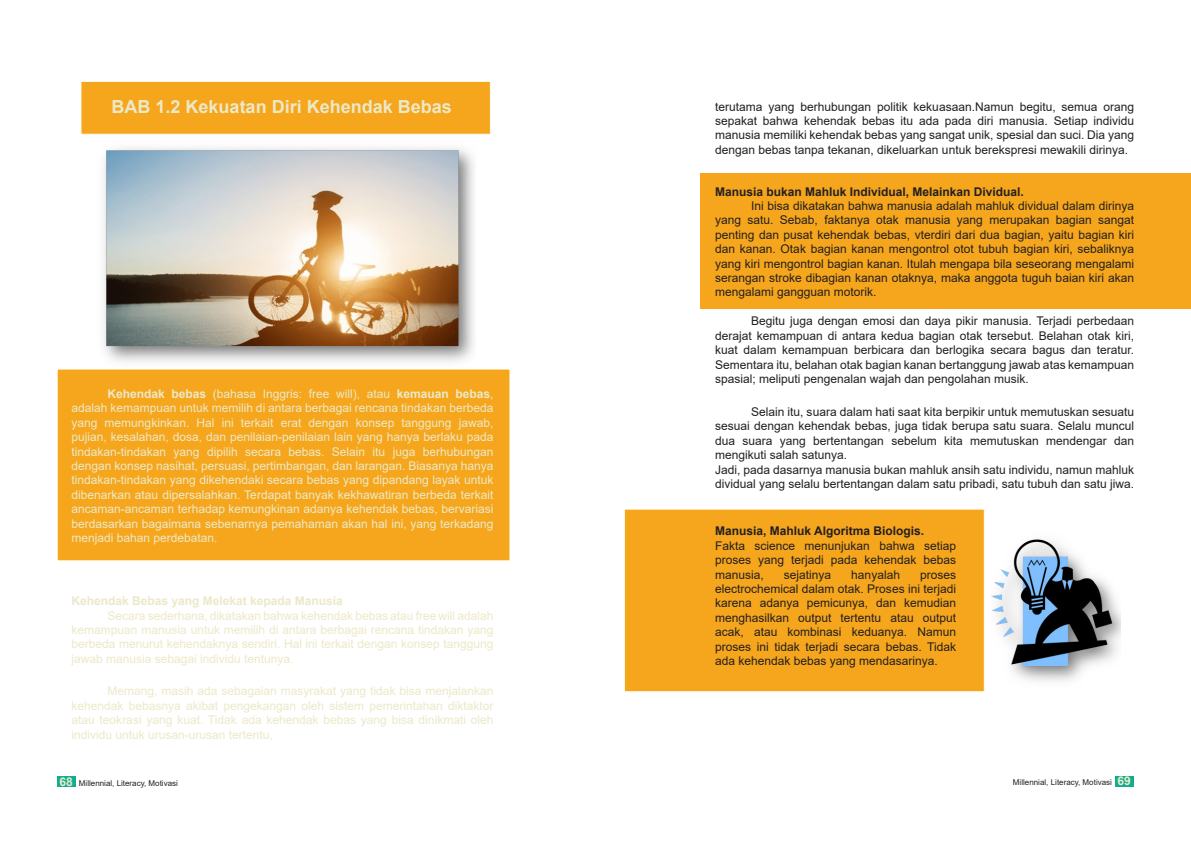
<style>
.page{position:relative;width:1191px;height:842px;background:#fff}
.page>*{position:absolute;margin:0;border:0;box-sizing:border-box;transform-origin:0 0}
.t1{font:700 18px "Arial";color:#ece9c8}
.t2{font:12px/14.4px "Arial";color:#231f20;text-align:justify}
.t3{font:12px/14.4px "Arial";color:#ece9c8;text-align:justify}
.t4{font:700 12px "Arial";color:#231f20}
.t5{font:700 12px "Arial";color:#ece9c8}
.t6{font:8px "Arial";color:#231f20}
.s1{font-weight:700}
.s2{font-weight:700;font-size:12px;color:#edeac8}
</style>
<div class="page">
<div style="left:1115px;top:776px;width:19px;height:10px;background:#12ac90"></div>
<div style="left:57px;top:777px;width:18px;height:10px;background:#12ac90"></div>
<img style="left:103px;top:148px;width:371px;height:214px">
<div style="left:80px;top:81px;width:411px;height:54px;background:#f6a61c;border:1px solid #fffef2"></div>
<div style="left:57px;top:369px;width:453px;height:192px;background:#f6a61c;border:1px solid #fffef2"></div>
<img style="left:984px;top:527px;width:136px;height:165px">
<div style="left:624px;top:509px;width:360px;height:183px;background:#f6a61c;border:1px solid #fffef2"></div>
<div style="left:701px;top:173px;width:490px;height:136px;background:#f6a61c"></div>
<p class="t1" style="left:112px;top:94px;width:342px">BAB 1.2 Kekuatan Diri Kehendak Bebas</p>
<p class="t3" style="left:71px;top:387px;width:423px;text-indent:36px"><span class="s1">Kehendak bebas</span> (bahasa Inggris: free will), atau <span class="s1">kemauan bebas</span>, adalah kemampuan untuk memilih di antara berbagai rencana tindakan berbeda yang memungkinkan. Hal ini terkait erat dengan konsep tanggung jawab, pujian, kesalahan, dosa, dan penilaian-penilaian lain yang hanya berlaku pada tindakan-tindakan yang dipilih secara bebas. Selain itu juga berhubungan dengan konsep nasihat, persuasi, pertimbangan, dan larangan. Biasanya hanya tindakan-tindakan yang dikehendaki secara bebas yang dipandang layak untuk dibenarkan atau dipersalahkan. Terdapat banyak kekhawatiran berbeda terkait ancaman-ancaman terhadap kemungkinan adanya kehendak bebas, bervariasi berdasarkan bagaimana sebenarnya pemahaman akan hal ini, yang terkadang menjadi bahan perdebatan.</p>
<p class="t5" style="left:71px;top:592px;width:273px">Kehendak Bebas yang Melekat kepada Manusia</p>
<p class="t3" style="left:71px;top:608px;width:423px;text-indent:36px">Secara sederhana, dikatakan bahwa kehendak bebas atau free will adalah kemampuan manusia untuk memilih di antara berbagai rencana tindakan yang berbeda menurut kehendaknya sendiri. Hal ini terkait dengan konsep tanggung jawab manusia sebagai individu tentunya.</p>
<p class="t3" style="left:71px;top:684px;width:423px;text-indent:36px">Memang, masih ada sebagaian masyrakat yang tidak bisa menjalankan kehendak bebasnya akibat pengekangan oleh sistem pemerintahan diktaktor atau teokrasi yang kuat. Tidak ada kehendak bebas yang bisa dinikmati oleh individu untuk urusan-urusan tertentu,</p>
<p class="t2" style="left:715px;top:99px;width:421px">terutama yang berhubungan politik kekuasaan.Namun begitu, semua orang sepakat bahwa kehendak bebas itu ada pada diri manusia. Setiap individu manusia memiliki kehendak bebas yang sangat unik, spesial dan suci. Dia yang dengan bebas tanpa tekanan, dikeluarkan untuk berekspresi mewakili dirinya.</p>
<p class="t4" style="left:715px;top:183px;width:310px">Manusia bukan Mahluk Individual, Melainkan Dividual.</p>
<p class="t2" style="left:715px;top:198px;width:421px;text-indent:36px">Ini bisa dikatakan bahwa manusia adalah mahluk dividual dalam dirinya yang satu. Sebab, faktanya otak manusia yang merupakan bagian sangat penting dan pusat kehendak bebas, vterdiri dari dua bagian, yaitu bagian kiri dan kanan. Otak bagian kanan mengontrol otot tubuh bagian kiri, sebaliknya yang kiri mengontrol bagian kanan. Itulah mengapa bila seseorang mengalami serangan stroke dibagian kanan otaknya, maka anggota tuguh baian kiri akan mengalami gangguan motorik.</p>
<p class="t2" style="left:715px;top:314px;width:421px;text-indent:36px">Begitu juga dengan emosi dan daya pikir manusia. Terjadi perbedaan derajat kemampuan di antara kedua bagian otak tersebut. Belahan otak kiri, kuat dalam kemampuan berbicara dan berlogika secara bagus dan teratur.<br>Sementara itu, belahan otak bagian kanan bertanggung jawab atas kemampuan spasial; meliputi pengenalan wajah dan pengolahan musik.</p>
<p class="t2" style="left:715px;top:404px;width:421px;text-indent:36px">Selain itu, suara dalam hati saat kita berpikir untuk memutuskan sesuatu sesuai dengan kehendak bebas, juga tidak berupa satu suara. Selalu muncul dua suara yang bertentangan sebelum kita memutuskan mendengar dan mengikuti salah satunya.</p>
<p class="t2" style="left:715px;top:462px;width:421px">Jadi, pada dasarnya manusia bukan mahluk ansih satu individu, namun mahluk dividual yang selalu bertentangan dalam satu pribadi, satu tubuh dan satu jiwa.</p>
<p class="t4" style="left:715px;top:523px;width:210px">Manusia, Mahluk Algoritma Biologis.</p>
<p class="t2" style="left:715px;top:538px;width:242px">Fakta science menunjukan bahwa setiap proses yang terjadi pada kehendak bebas manusia,</p>
<p class="t2" style="left:784px;top:567px;width:49px">sejatinya</p>
<p class="t2" style="left:851px;top:567px;width:50px">hanyalah</p>
<p class="t2" style="left:715px;top:567px;width:242px;text-indent:205px">proses electrochemical dalam otak. Proses ini terjadi karena adanya pemicunya, dan kemudian menghasilkan output tertentu atau output acak, atau kombinasi keduanya. Namun proses ini tidak terjadi secara bebas. Tidak ada kehendak bebas yang mendasarinya.</p>
<p class="t6" style="left:59px;top:778px;width:120px"><span class="s2">68</span> Millennial, Literacy, Motivasi</p>
<p class="t6" style="left:1013px;top:777px;width:119px">Millennial, Literacy, Motivasi <span class="s2">69</span></p>
</div>
